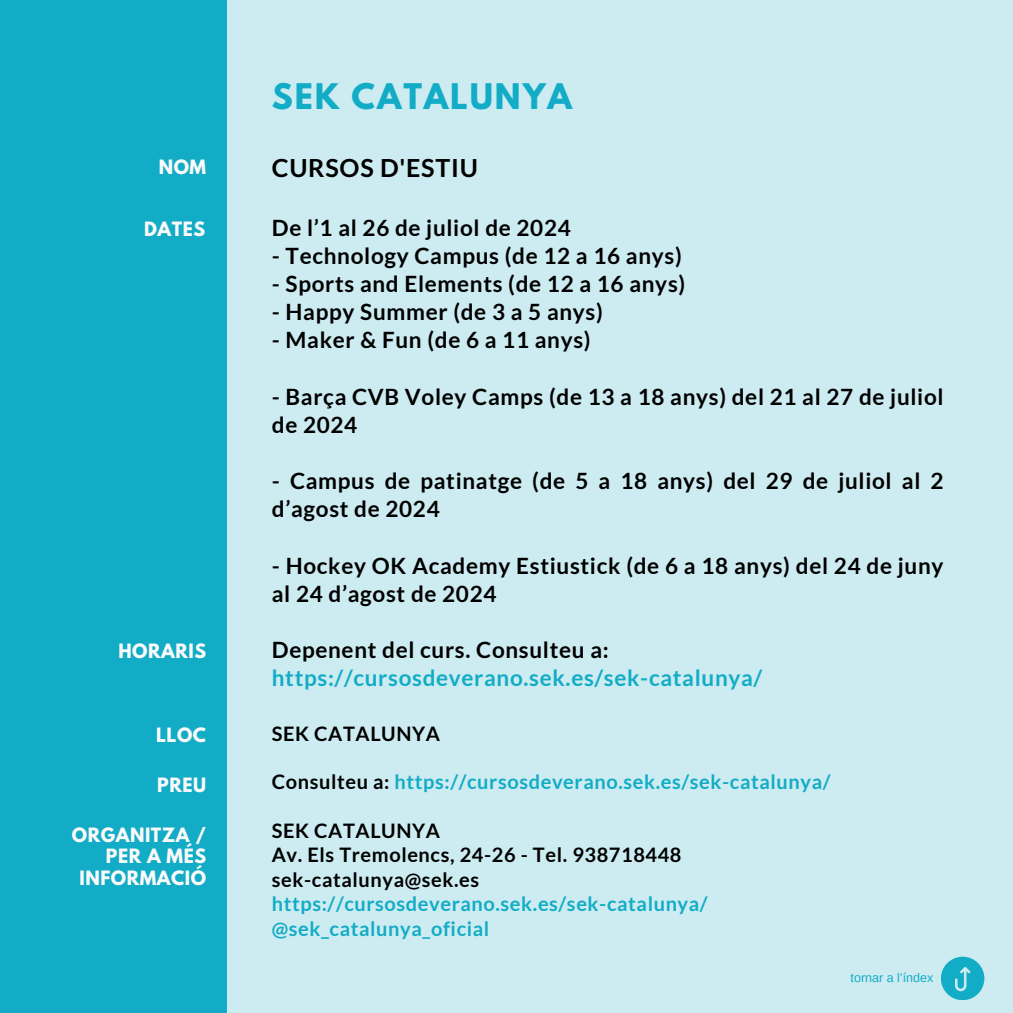
<style>
.page{position:relative;width:1013px;height:1013px;background:#fff}
.page>*{position:absolute;margin:0;border:0;box-sizing:border-box;transform-origin:0 0}
.t1{font:700 31.25px "League Spartan";letter-spacing:.06em;color:#12acc6}
.t2{font:700 25px "Lato";letter-spacing:.03em;color:#000}
.t3{font:700 22.5px/28.1px "Lato";letter-spacing:.03em;color:#000}
.t4{font:700 22.5px "Lato";letter-spacing:.03em;color:#12acc6}
.t5{font:700 20px/24.4px "Lato";letter-spacing:.03em;color:#12acc6}
.t6{font:700 20px/24.4px "Lato";letter-spacing:.03em;color:#000}
.t7{font:700 17.5px/21.5px "League Spartan";letter-spacing:.03em;color:#fafafa;text-align:right}
.t8{font:12.5px "Arimo";color:#12acc6}
.s1{color:#000}
</style>
<div class="page">
<div style="left:0;top:0;width:1012px;height:1012px;background:#cdecf1"></div>
<svg style="left:941px;top:956px;width:43px;height:43px"></svg>
<div style="left:0;top:0;width:227px;height:1012px;background:#12acc6"></div>
<p class="t7" style="left:159px;top:159px;width:49px">NOM</p>
<p class="t7" style="left:144px;top:221px;width:63px">DATES</p>
<p class="t7" style="left:118px;top:642px;width:89px">HORARIS</p>
<p class="t7" style="left:156px;top:726px;width:51px">LLOC</p>
<p class="t7" style="left:157px;top:776px;width:50px">PREU</p>
<p class="t7" style="left:72px;top:826px;width:136px">ORGANITZA /<br>PER A MÉS<br>INFORMACIÓ</p>
<h1 class="t1" style="left:272px;top:81px;width:302px">SEK CATALUNYA</h1>
<p class="t2" style="left:272px;top:152px;width:207px">CURSOS D'ESTIU</p>
<p class="t3" style="left:272px;top:213px;width:300px">De l’1 al 26 de juliol de 2024</p>
<p class="t3" style="left:272px;top:241px;width:411px">- Technology Campus (de 12 a 16 anys)</p>
<p class="t3" style="left:272px;top:269px;width:415px">- Sports and Elements (de 12 a 16 anys)</p>
<p class="t3" style="left:272px;top:297px;width:332px">- Happy Summer (de 3 a 5 anys)</p>
<p class="t3" style="left:272px;top:326px;width:320px">- Maker &amp; Fun (de 6 a 11 anys)</p>
<p class="t3" style="left:272px;top:382px;width:673px">- Barça CVB Voley Camps (de 13 a 18 anys) del 21 al 27 de juliol de 2024</p>
<p class="t3" style="left:272px;top:466px;width:673px">- Campus de patinatge (de 5 a 18 anys) del 29 de juliol al 2 d’agost de 2024</p>
<p class="t3" style="left:272px;top:551px;width:673px">- Hockey OK Academy Estiustick (de 6 a 18 anys) del 24 de juny al 24 d’agost de 2024</p>
<p class="t3" style="left:272px;top:635px;width:338px">Depenent del curs. Consulteu a:</p>
<p class="t4" style="left:272px;top:664px;width:492px">https://cursosdeverano.sek.es/sek-catalunya/</p>
<p class="t6" style="left:272px;top:720px;width:170px">SEK CATALUNYA</p>
<p class="t5" style="left:272px;top:769px;width:560px"><span class="s1">Consulteu a:</span> https://cursosdeverano.sek.es/sek-catalunya/</p>
<p class="t6" style="left:272px;top:818px;width:411px">SEK CATALUNYA<br>Av. Els Tremolencs, 24-26 - Tel. 938718448 sek-catalunya@sek.es</p>
<p class="t5" style="left:272px;top:891px;width:437px">https://cursosdeverano.sek.es/sek-catalunya/ @sek_catalunya_oficial</p>
<p class="t8" style="left:850px;top:970px;width:84px">tornar a l’índex</p>
</div>
